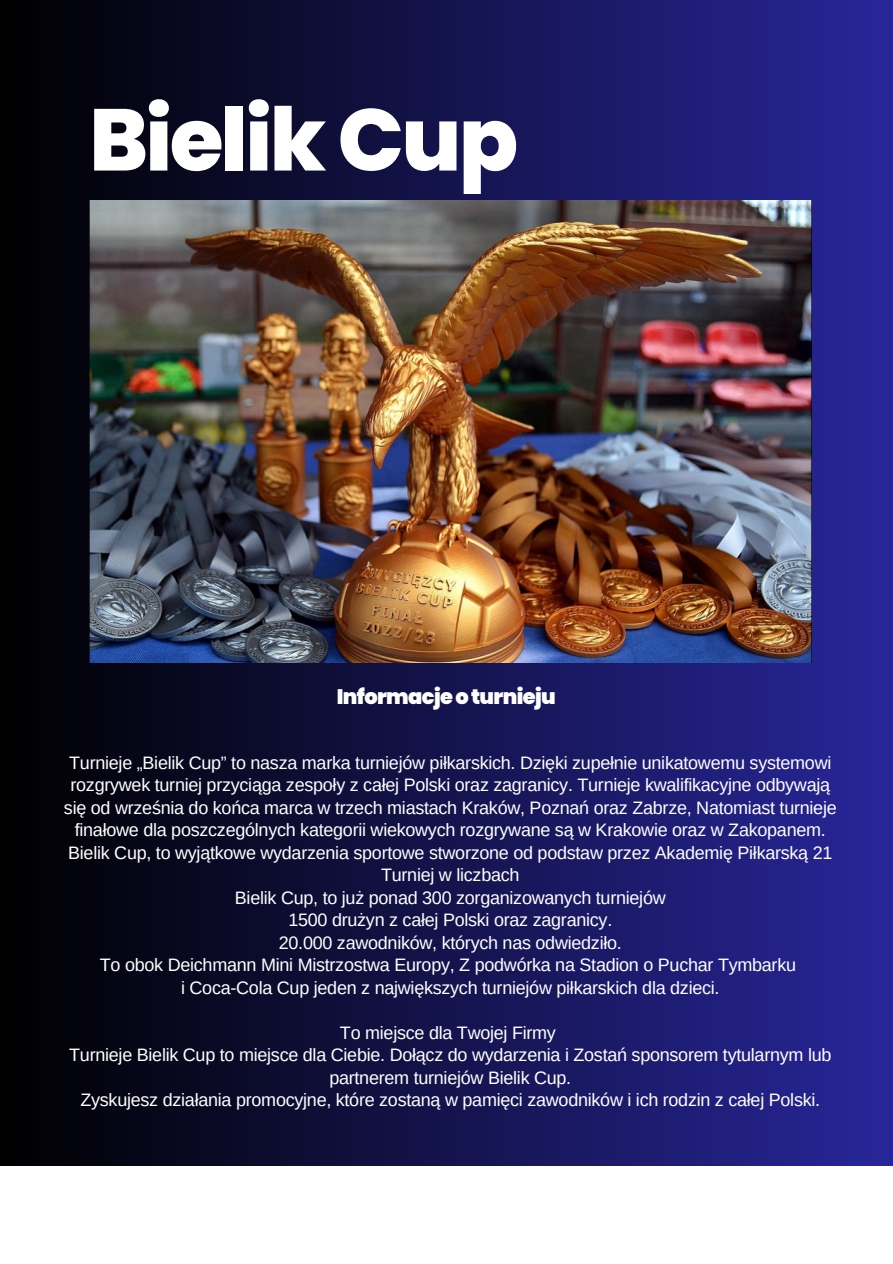
<style>
.page{position:relative;width:893px;height:1264px;background:#fff}
.page>*{position:absolute;margin:0;border:0;box-sizing:border-box;transform-origin:0 0}
.t1{font:800 87.45px "Poppins";letter-spacing:-.03em;color:#fff}
.t2{font:900 21px "Poppins";letter-spacing:-.03em;color:#fff}
.t3{font:18px/22.5px "Arimo";letter-spacing:-.015em;color:#fff;text-align:center}
</style>
<div class="page">
<div style="left:0;top:0;width:892px;height:1164px;background:linear-gradient(to right,#000,#28269a)"></div>
<img style="left:89px;top:201px;width:722px;height:462px">
<p class="t1" style="left:89px;top:79px;width:430px">Bielik Cup</p>
<p class="t2" style="left:337px;top:682px;width:220px">Informacjeoturnieju</p>
<p class="t3" style="left:64px;top:751px;width:774px">Turnieje „Bielik Cup” to nasza marka turniejów piłkarskich. Dzięki zupełnie unikatowemu systemowi rozgrywek turniej przyciąga zespoły z całej Polski oraz zagranicy. Turnieje kwalifikacyjne odbywają się od września do końca marca w trzech miastach Kraków, Poznań oraz Zabrze, Natomiast turnieje finałowe dla poszczególnych kategorii wiekowych rozgrywane są w Krakowie oraz w Zakopanem.</p>
<p class="t3" style="left:68px;top:841px;width:765px">Bielik Cup, to wyjątkowe wydarzenia sportowe stworzone od podstaw przez Akademię Piłkarską 21</p>
<p class="t3" style="left:381px;top:863px;width:140px">Turniej w liczbach</p>
<p class="t3" style="left:235px;top:886px;width:432px">Bielik Cup, to już ponad 300 zorganizowanych turniejów</p>
<p class="t3" style="left:288px;top:908px;width:325px">1500 drużyn z całej Polski oraz zagranicy.</p>
<p class="t3" style="left:279px;top:931px;width:344px">20.000 zawodników, których nas odwiedziło.</p>
<p class="t3" style="left:100px;top:953px;width:697px">To obok Deichmann Mini Mistrzostwa Europy, Z podwórka na Stadion o Puchar Tymbarku</p>
<p class="t3" style="left:181px;top:976px;width:540px">i Coca-Cola Cup jeden z największych turniejów piłkarskich dla dzieci.</p>
<p class="t3" style="left:340px;top:1021px;width:217px">To miejsce dla Twojej Firmy</p>
<p class="t3" style="left:69px;top:1043px;width:763px">Turnieje Bielik Cup to miejsce dla Ciebie. Dołącz do wydarzenia i Zostań sponsorem tytularnym lub partnerem turniejów Bielik Cup.</p>
<p class="t3" style="left:80px;top:1088px;width:741px">Zyskujesz działania promocyjne, które zostaną w pamięci zawodników i ich rodzin z całej Polski.</p>
</div>
